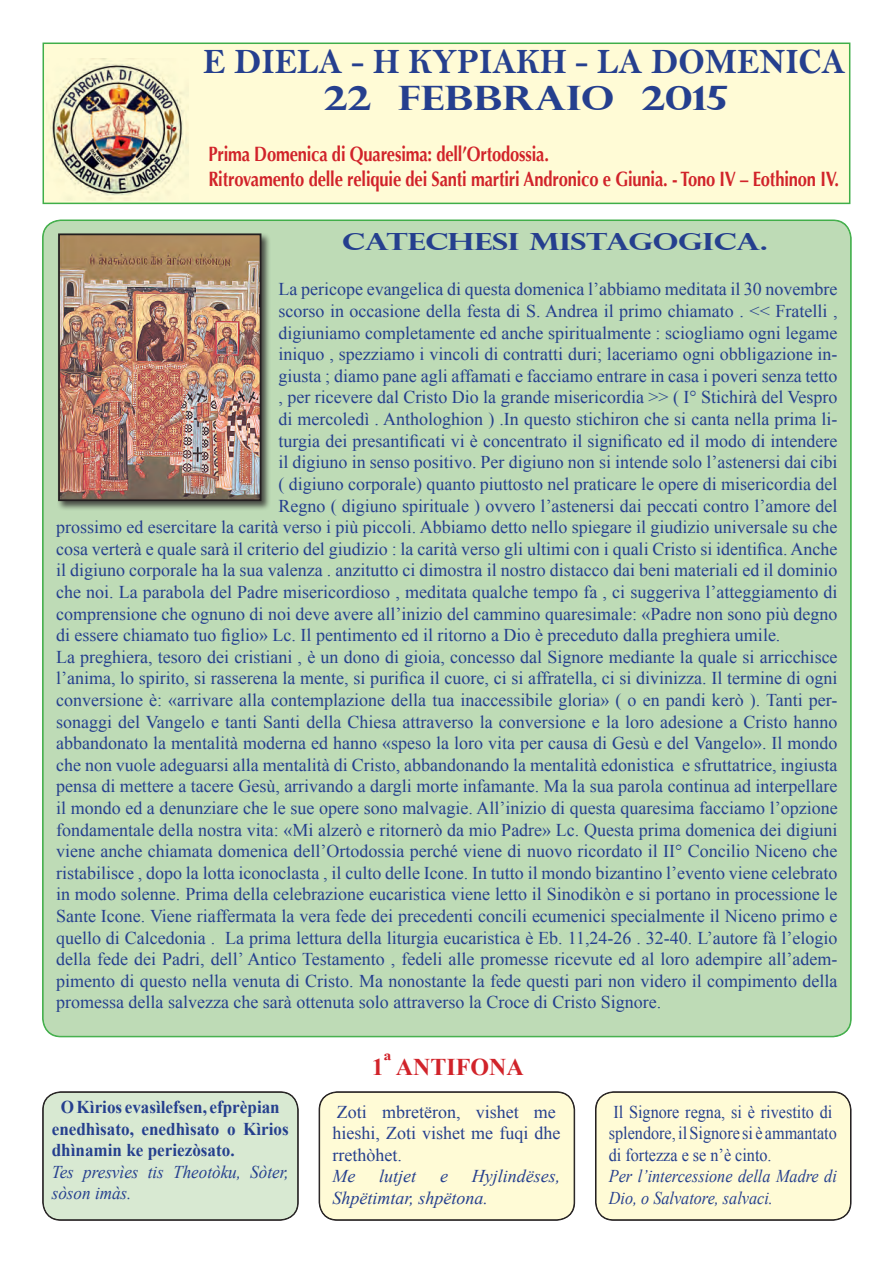
<style>
.page{position:relative;width:893px;height:1263px;background:#fff}
.page>*{position:absolute;margin:0;border:0;box-sizing:border-box;transform-origin:0 0}
.t1{font:36px "Bell MT Bold";color:#253f8e;scale:.95 1}
.Body_Text_Indent{font:700 33.6px "Perpetua Titling";color:#253f8e;scale:1.2 1}
.Normale{font:700 24px "Times New Roman";color:#d1232a}
.No_Spacing{font:700 23.7px "Perpetua Titling";letter-spacing:-.01em;color:#253f8e;scale:1.32 1}
.Normale-2{font:700 20.7px "Optima";letter-spacing:-.01em;color:#d1232a;scale:.8 1}
.Normale-3{font:18px/21.6px "Times New Roman";color:#253f8e;text-align:justify}
.Normale-4{font:18px/21.6px "Times New Roman";color:#253f8e;scale:.9 1}
.Normale-5{font:700 18px/21.6px "Times New Roman";color:#253f8e;scale:.95 1}
.Normale-6{font:italic 18px/21.6px "Times New Roman";color:#253f8e;scale:.9 1}
.Normale-7{font:italic 18px/21.6px "Times New Roman";color:#253f8e}
.Normale-8{font:italic 18px/21.6px "Times New Roman";color:#253f8e;scale:.95 1}
</style>
<div class="page">
<div style="left:43px;top:220px;width:808px;height:816px;background:#bedbb6;border-radius:18px"></div>
<div style="left:43px;top:1092px;width:255px;height:128px;background:#d8e9d2;border-radius:18px"></div>
<div style="left:43px;top:1092px;width:255px;height:128px;border:1px solid #231f20;border-radius:18px"></div>
<div style="left:319px;top:1092px;width:255px;height:128px;background:#fffbd6;border-radius:18px"></div>
<div style="left:320px;top:1092px;width:254px;height:128px;border:1px solid #231f20;border-radius:18px"></div>
<div style="left:596px;top:1092px;width:255px;height:128px;background:#fffbd6;border-radius:18px"></div>
<div style="left:596px;top:1092px;width:255px;height:128px;border:1px solid #231f20;border-radius:18px"></div>
<div style="left:43px;top:43px;width:807px;height:161px;background:#fffbd6;border:2px solid #40ae49"></div>
<img style="left:49px;top:58px;width:139px;height:142px">
<div style="left:57px;top:232px;width:215px;height:279px;background:#231f20;opacity:.75"></div>
<img style="left:61px;top:236px;width:197px;height:262px">
<div style="left:58px;top:233px;width:203px;height:268px;border:2px solid #231f20"></div>
<p class="t1" style="left:203px;top:40px;width:677px">E DIELA - H KYPIAKH - LA DOMENICA</p>
<p class="Body_Text_Indent" style="left:324px;top:77px;width:338px">22 FEBBRAIO 2015</p>
<p class="Normale-2" style="left:208px;top:142px;width:427px">Prima Domenica di Quaresima: dell’Ortodossia.</p>
<p class="Normale-2" style="left:208px;top:167px;width:790px">Ritrovamento delle reliquie dei Santi martiri Andronico e Giunia. - Tono IV – Eothinon IV.</p>
<p class="No_Spacing" style="left:342px;top:227px;width:324px">CATECHESI MISTAGOGICA.</p>
<p class="Normale-3" style="left:278px;top:278px;width:561px">La pericope evangelica di questa domenica l’abbiamo meditata il 30 novembre</p>
<p class="Normale-3" style="left:278px;top:300px;width:561px">scorso in occasione della festa di S. Andrea il primo chiamato . &lt;&lt; Fratelli ,</p>
<p class="Normale-3" style="left:278px;top:322px;width:561px">digiuniamo completamente ed anche spiritualmente : sciogliamo ogni legame</p>
<p class="Normale-3" style="left:278px;top:343px;width:561px">iniquo , spezziamo i vincoli di contratti duri; laceriamo ogni obbligazione in-</p>
<p class="Normale-3" style="left:278px;top:365px;width:561px">giusta ; diamo pane agli affamati e facciamo entrare in casa i poveri senza tetto</p>
<p class="Normale-3" style="left:278px;top:386px;width:561px">, per ricevere dal Cristo Dio la grande misericordia &gt;&gt; ( I° Stichirà del Vespro</p>
<p class="Normale-3" style="left:278px;top:408px;width:561px">di mercoledì . Anthologhion ) .In questo stichiron che si canta nella prima li-</p>
<p class="Normale-3" style="left:278px;top:430px;width:561px">turgia dei presantificati vi è concentrato il significato ed il modo di intendere</p>
<p class="Normale-3" style="left:278px;top:451px;width:561px">il digiuno in senso positivo. Per digiuno non si intende solo l’astenersi dai cibi</p>
<p class="Normale-3" style="left:278px;top:473px;width:561px">( digiuno corporale) quanto piuttosto nel praticare le opere di misericordia del</p>
<p class="Normale-3" style="left:278px;top:494px;width:561px">Regno ( digiuno spirituale ) ovvero l’astenersi dai peccati contro l’amore del</p>
<p class="Normale-3" style="left:56px;top:516px;width:783px">prossimo ed esercitare la carità verso i più piccoli. Abbiamo detto nello spiegare il giudizio universale su che</p>
<p class="Normale-3" style="left:56px;top:538px;width:783px">cosa verterà e quale sarà il criterio del giudizio : la carità verso gli ultimi con i quali Cristo si identifica. Anche</p>
<p class="Normale-3" style="left:56px;top:559px;width:783px">il digiuno corporale ha la sua valenza . anzitutto ci dimostra il nostro distacco dai beni materiali ed il dominio</p>
<p class="Normale-3" style="left:56px;top:581px;width:783px">che noi. La parabola del Padre misericordioso , meditata qualche tempo fa , ci suggeriva l’atteggiamento di</p>
<p class="Normale-3" style="left:56px;top:602px;width:783px">comprensione che ognuno di noi deve avere all’inizio del cammino quaresimale: «Padre non sono più degno</p>
<p class="Normale-3" style="left:56px;top:624px;width:726px">di essere chiamato tuo figlio» Lc. Il pentimento ed il ritorno a Dio è preceduto dalla preghiera umile.</p>
<p class="Normale-3" style="left:56px;top:646px;width:783px">La preghiera, tesoro dei cristiani , è un dono di gioia, concesso dal Signore mediante la quale si arricchisce l’anima, lo spirito, si rasserena la mente, si purifica il cuore, ci si affratella, ci si divinizza. Il termine di ogni conversione è: «arrivare alla contemplazione della tua inaccessibile gloria» ( o en pandi kerò ). Tanti per&shy;sonaggi del Vangelo e tanti Santi della Chiesa attraverso la conversione e la loro adesione a Cristo hanno abbandonato la mentalità moderna ed hanno «speso la loro vita per causa di Gesù e del Vangelo». Il mondo che non vuole adeguarsi alla mentalità di Cristo, abbandonando la mentalità edonistica e sfruttatrice, ingiusta pensa di mettere a tacere Gesù, arrivando a dargli morte infamante. Ma la sua parola continua ad interpellare il mondo ed a denunziare che le sue opere sono malvagie. All’inizio di questa quaresima facciamo l’opzione fondamentale della nostra vita: «Mi alzerò e ritornerò da mio Padre» Lc. Questa prima domenica dei digiuni viene anche chiamata domenica dell’Ortodossia perché viene di nuovo ricordato il II° Concilio Niceno che ristabilisce , dopo la lotta iconoclasta , il culto delle Icone. In tutto il mondo bizantino l’evento viene celebrato in modo solenne. Prima della celebrazione eucaristica viene letto il Sinodikòn e si portano in processione le Sante Icone. Viene riaffermata la vera fede dei precedenti concili ecumenici specialmente il Niceno primo e quello di Calcedonia . La prima lettura della liturgia eucaristica è Eb. 11,24-26 . 32-40. L’autore fà l’elogio della fede dei Padri, dell’ Antico Testamento , fedeli alle promesse ricevute ed al loro adempire all’adem&shy;pimento di questo nella venuta di Cristo. Ma nonostante la fede questi pari non videro il compimento della promessa della salvezza che sarà ottenuta solo attraverso la Croce di Cristo Signore.</p>
<p class="Normale-5" style="left:52px;top:1096px;width:251px;text-indent:9px">O Kìrios evasìlefsen, efprèpian enedhìsato, enedhìsato o Kìrios dhìnamin ke periezòsato.</p>
<p class="Normale-8" style="left:52px;top:1160px;width:251px">Tes presvìes tis Theotòku, Sòter, sòson imàs.</p>
<p class="Normale" style="left:372px;top:1050px;width:153px">1ª ANTIFONA</p>
<p class="Normale-3" style="left:332px;top:1100px;width:230px;text-align:left">Zoti mbretëron, vishet me hieshi, Zoti vishet me fuqi dhe rrethòhet.</p>
<p class="Normale-7" style="left:332px;top:1165px;width:24px">Me</p>
<p class="Normale-7" style="left:379px;top:1165px;width:39px">lutjet</p>
<p class="Normale-7" style="left:440px;top:1165px;width:9px">e</p>
<p class="Normale-7" style="left:332px;top:1165px;width:230px;text-indent:140px">Hyjlindëses,<br>Shpëtimtar, shpëtona.</p>
<p class="Normale-4" style="left:609px;top:1100px;width:255px">Il Signore regna, si è rivestito di splendore, il Signore si è ammantato di fortezza e se n’è cinto.</p>
<p class="Normale-6" style="left:609px;top:1165px;width:255px">Per l’intercessione della Madre di<br>Dio, o Salvatore, salvaci.</p>
</div>
